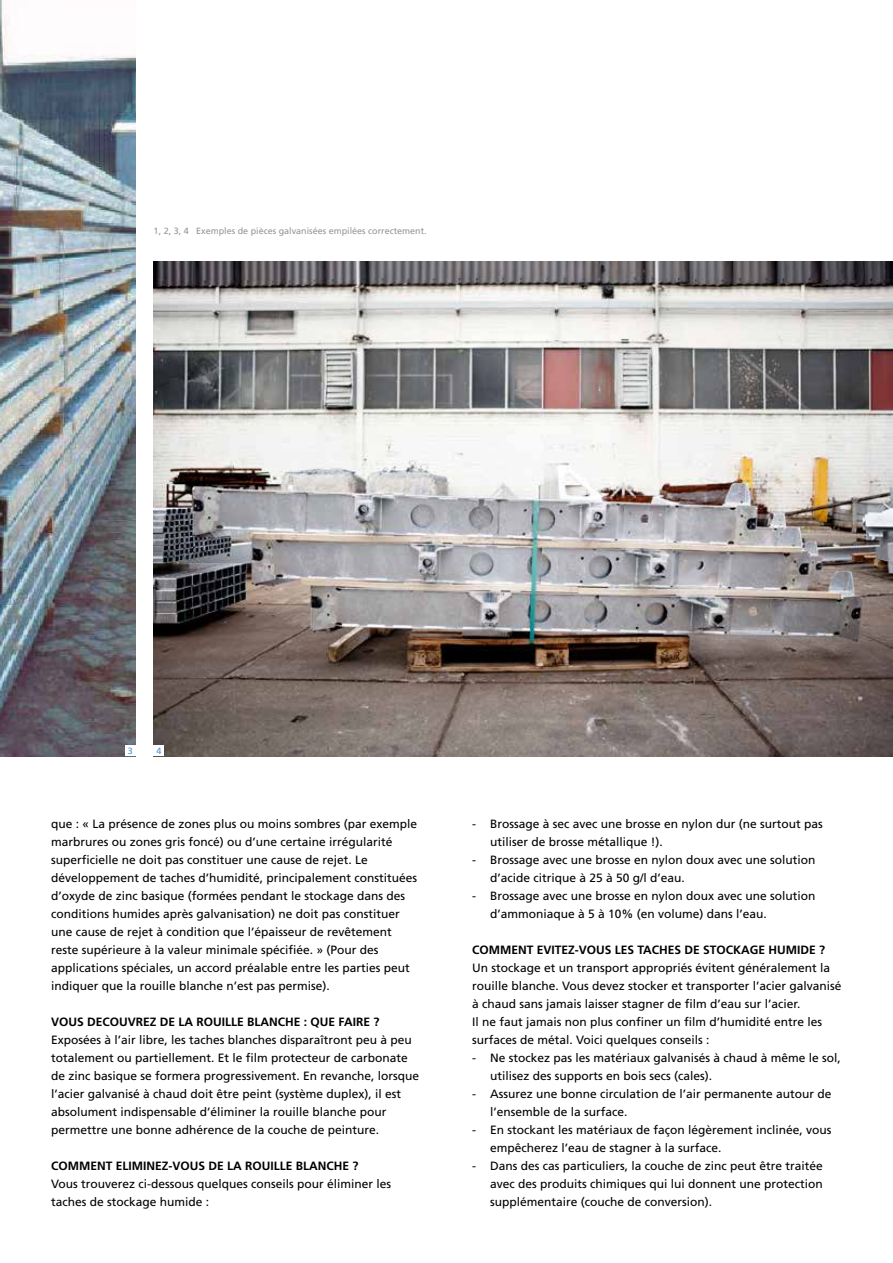
<style>
.page{position:relative;width:893px;height:1263px;background:#fff}
.page>*{position:absolute;margin:0;border:0;box-sizing:border-box;transform-origin:0 0}
.opsomming{font:12px/18px "Frutiger LT Std";color:#000}
.tussenkop{font:700 12px "Frutiger LT Std";color:#000}
.bijschrift{font:9px "Frutiger LT Std";color:#939598}
.Titel{font:9px "Frutiger LT Std";color:#5091cd}
</style>
<div class="page">
<img style="left:0;top:0;width:136px;height:756px">
<div style="left:125px;top:745px;width:11px;height:11px;background:#fff"></div>
<img style="left:154px;top:262px;width:739px;height:494px">
<div style="left:154px;top:745px;width:10px;height:11px;background:#fff"></div>
<p class="bijschrift" style="left:154px;top:226px;width:275px">1, 2, 3, 4 Exemples de pièces galvanisées empilées correctement.</p>
<p class="Titel" style="left:128px;top:746px;width:7px">3</p>
<p class="Titel" style="left:156px;top:746px;width:7px">4</p>
<p class="opsomming" style="left:51px;top:815px;width:368px">que : « La présence de zones plus ou moins sombres (par exemple marbrures ou zones gris foncé) ou d’une certaine irrégularité superficielle ne doit pas constituer une cause de rejet. Le développement de taches d’humidité, principalement constituées d’oxyde de zinc basique (formées pendant le stockage dans des conditions humides après galvanisation) ne doit pas constituer une cause de rejet à condition que l’épaisseur de revêtement reste supérieure à la valeur minimale spécifiée. » (Pour des applications spéciales, un accord préalable entre les parties peut indiquer que la rouille blanche n’est pas permise).</p>
<p class="tussenkop" style="left:51px;top:1015px;width:330px">VOUS DECOUVREZ DE LA ROUILLE BLANCHE : QUE FAIRE ?</p>
<p class="opsomming" style="left:51px;top:1031px;width:370px">Exposées à l’air libre, les taches blanches disparaîtront peu à peu totalement ou partiellement. Et le film protecteur de carbonate de zinc basique se formera progressivement. En revanche, lorsque l’acier galvanisé à chaud doit être peint (système duplex), il est absolument indispensable d’éliminer la rouille blanche pour permettre une bonne adhérence de la couche de peinture.</p>
<p class="tussenkop" style="left:51px;top:1159px;width:309px">COMMENT ELIMINEZ-VOUS DE LA ROUILLE BLANCHE ?</p>
<p class="opsomming" style="left:51px;top:1175px;width:342px">Vous trouverez ci-dessous quelques conseils pour éliminer les taches de stockage humide :</p>
<p class="opsomming" style="left:490px;top:815px;width:334px;text-indent:-18px">- Brossage à sec avec une brosse en nylon dur (ne surtout pas utiliser de brosse métallique !).</p>
<p class="opsomming" style="left:490px;top:851px;width:327px;text-indent:-18px">- Brossage avec une brosse en nylon doux avec une solution d’acide citrique à 25 à 50 g/l d’eau.</p>
<p class="opsomming" style="left:490px;top:887px;width:327px;text-indent:-18px">- Brossage avec une brosse en nylon doux avec une solution d’ammoniaque à 5 à 10% (en volume) dans l’eau.</p>
<p class="tussenkop" style="left:472px;top:943px;width:355px">COMMENT EVITEZ-VOUS LES TACHES DE STOCKAGE HUMIDE ?</p>
<p class="opsomming" style="left:472px;top:959px;width:371px">Un stockage et un transport appropriés évitent généralement la rouille blanche. Vous devez stocker et transporter l’acier galvanisé à chaud sans jamais laisser stagner de film d’eau sur l’acier.<br>Il ne faut jamais non plus confiner un film d’humidité entre les surfaces de métal. Voici quelques conseils :</p>
<p class="opsomming" style="left:490px;top:1049px;width:352px;text-indent:-18px">- Ne stockez pas les matériaux galvanisés à chaud à même le sol, utilisez des supports en bois secs (cales).</p>
<p class="opsomming" style="left:490px;top:1085px;width:343px;text-indent:-18px">- Assurez une bonne circulation de l’air permanente autour de l’ensemble de la surface.</p>
<p class="opsomming" style="left:490px;top:1121px;width:343px;text-indent:-18px">- En stockant les matériaux de façon légèrement inclinée, vous empêcherez l’eau de stagner à la surface.</p>
<p class="opsomming" style="left:490px;top:1157px;width:334px;text-align:justify;text-indent:-18px">- Dans des cas particuliers, la couche de zinc peut être traitée avec des produits chimiques qui lui donnent une protection supplémentaire (couche de conversion).</p>
</div>
